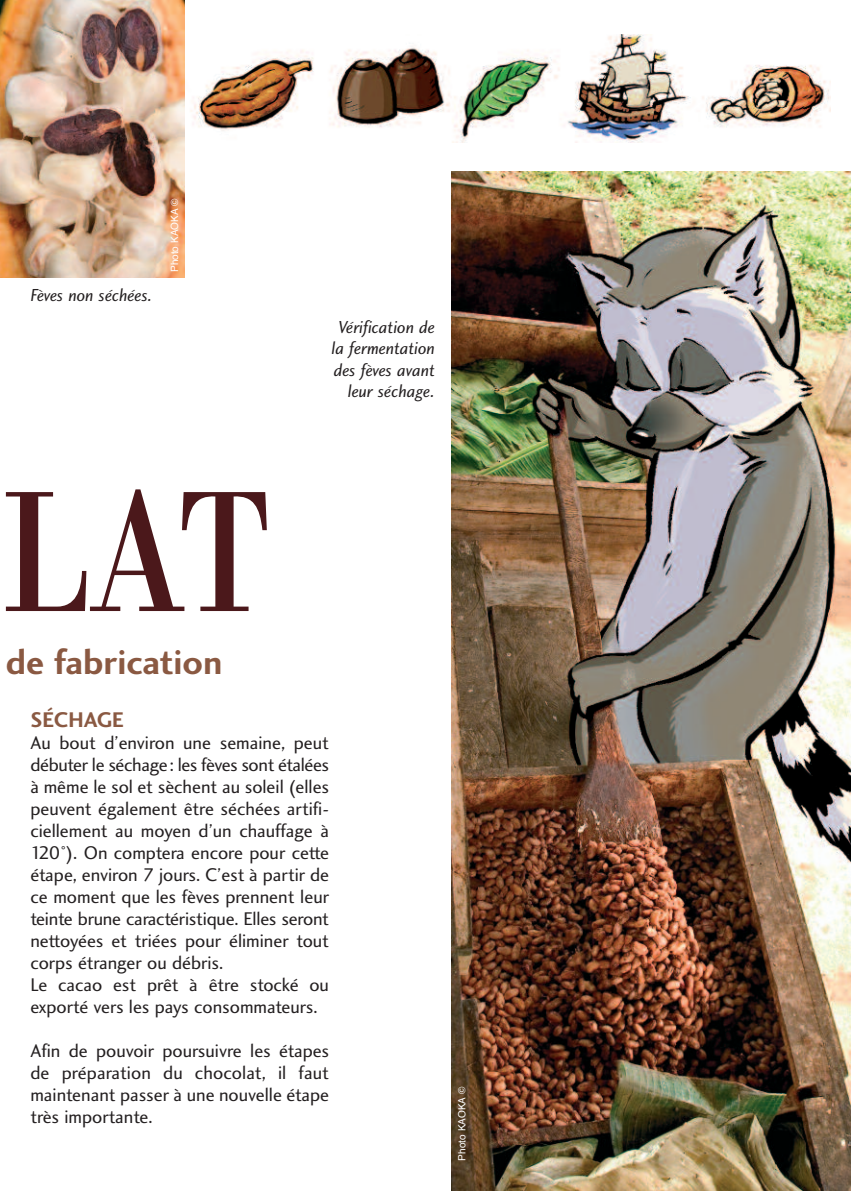
<style>
.page{position:relative;width:851px;height:1191px;background:#fff}
.page>*{position:absolute;margin:0;border:0;box-sizing:border-box;transform-origin:0 0}
.t1{font:178px "Bodoni";color:#4b181b;scale:.8 1}
.t2{font:36px "Charlotte Sans Bold Plain";color:#8a5942}
.t3{font:22px "Charlotte Sans Bold Plain";color:#8a5942}
.t4{font:19px/22px "Charlotte Sans Book Plain";color:#231f20}
.t5{font:18px/21.6px "Charlotte Sans Book Italic Plain";color:#231f20;text-align:right}
.t6{font:10px "Helvetica";color:#fff}
</style>
<div class="page">
<img style="left:184px;top:34px;width:646px;height:108px">
<img style="left:0;top:0;width:184px;height:278px">
<img style="left:452px;top:171px;width:398px;height:1020px">
<p class="t5" style="left:30px;top:286px;width:123px">Fèves non séchées.</p>
<p class="t6" style="left:170px;top:272px;width:75px;rotate:-90deg">Photo KAOKA ©</p>
<p class="t5" style="left:331px;top:317px;width:105px">Vérification de la fermentation des fèves avant leur séchage.</p>
<h1 class="t1" style="left:3px;top:445px;width:338px">LAT</h1>
<h2 class="t2" style="left:6px;top:648px;width:218px">de fabrication</h2>
<p class="t3" style="left:30px;top:711px;width:95px">SÉCHAGE</p>
<p class="t4" style="left:30px;top:733px;width:300px">Au bout d’environ une semaine, peut débuter le séchage: les fèves sont étalées à même le sol et sèchent au soleil (elles peuvent également être séchées artifi&shy;ciellement au moyen d’un chauffage à 120°). On comptera encore pour cette étape, environ 7 jours. C’est à partir de ce moment que les fèves prennent leur teinte brune caractéristique. Elles seront nettoyées et triées pour éliminer tout corps étranger ou débris.<br>Le cacao est prêt à être stocké ou exporté vers les pays consommateurs.</p>
<p class="t4" style="left:30px;top:1041px;width:300px;text-align:justify">Afin de pouvoir poursuivre les étapes de préparation du chocolat, il faut maintenant passer à une nouvelle étape très importante.</p>
<p class="t6" style="left:457px;top:1160px;width:75px;rotate:-90deg">Photo KAOKA ©</p>
</div>
